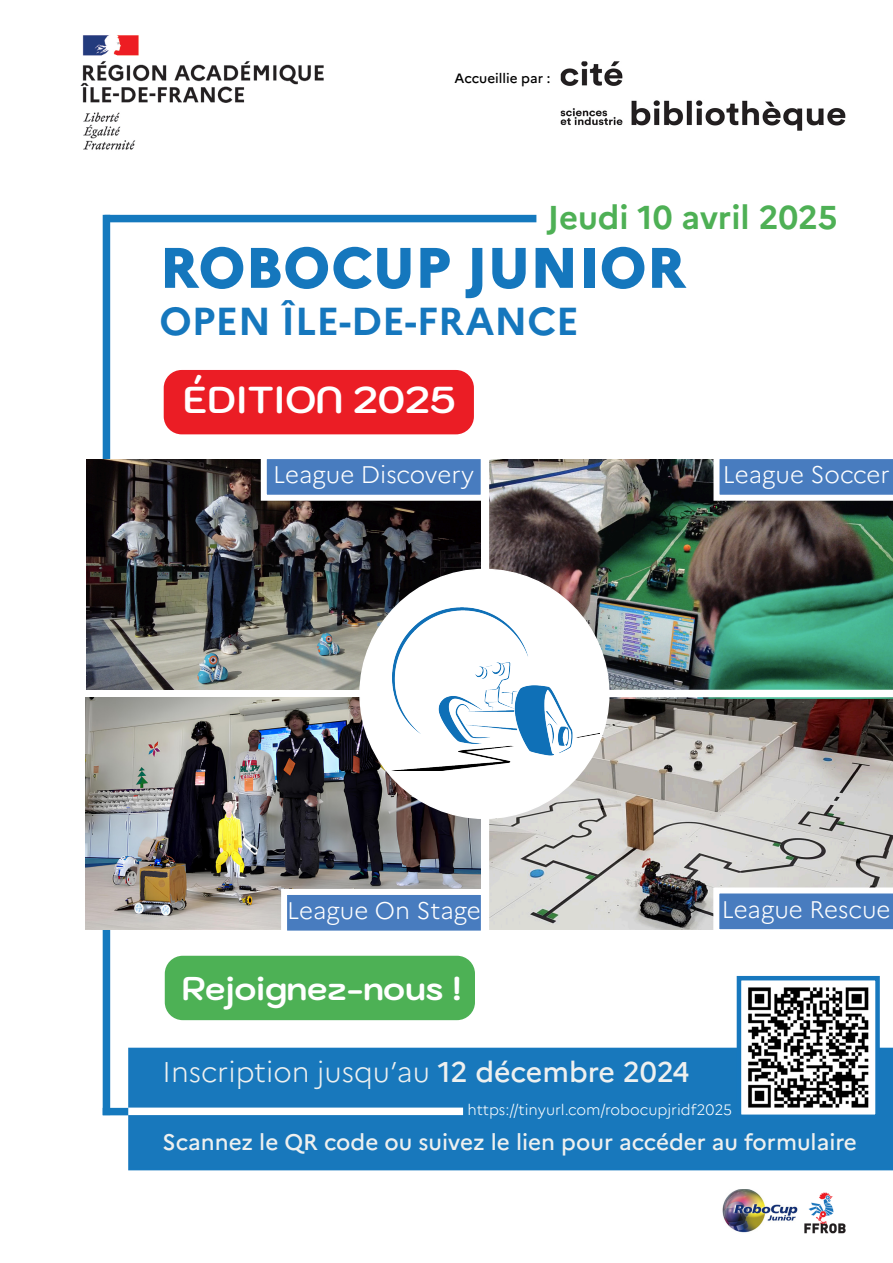
<style>
.page{position:relative;width:893px;height:1263px;background:#fff}
.page>*{position:absolute;margin:0;border:0;box-sizing:border-box;transform-origin:0 0}
.t1{font:800 57px "Marianne";color:#1577bd}
.t2{font:700 39px "Marianne";color:#1577bd}
.t3{font:700 37.5px "Kodchasan";color:#fff}
.t4{font:700 33px "Marianne";color:#4eb055}
.t5{font:700 33px "Kodchasan";color:#fff}
.t6{font:300 28.5px "Marianne";color:#eef0ef}
.t7{font:300 24px "Marianne";color:#fff}
.t8{font:500 22.5px "Marianne";color:#eef0ef}
.t9{font:300 15px "Marianne";color:#fff}
.t10{font:500 13.5px "Marianne";color:#000}
.s1{font-weight:500}
</style>
<div class="page">
<img style="left:489px;top:459px;width:404px;height:240px">
<img style="left:489px;top:699px;width:404px;height:230px">
<img style="left:804px;top:1192px;width:42px;height:41px">
<img style="left:722px;top:1189px;width:76px;height:44px">
<img style="left:80px;top:35px;width:244px;height:115px">
<div style="left:108px;top:215px;width:425px;height:7px;background:#1579be"></div>
<div style="left:103px;top:219px;width:7px;height:892px;background:#1579be"></div>
<div style="left:129px;top:1048px;width:764px;height:121px;background:#1878bc"></div>
<div style="left:128px;top:1048px;width:765px;height:122px;border:2px solid #1779bf"></div>
<div style="left:132px;top:1107px;width:327px;height:8px;background:#fff"></div>
<div style="left:106px;top:1108px;width:18px;height:7px;background:#1579be"></div>
<div style="left:85px;top:690px;width:804px;height:7px;background:#fff"></div>
<img style="left:86px;top:459px;width:394px;height:231px">
<img style="left:86px;top:698px;width:394px;height:232px">
<svg style="left:713px;top:459px;width:180px;height:42px;background:#6791c8"></svg>
<div style="left:264px;top:456px;width:220px;height:42px;background:#487cbf"></div>
<div style="left:261px;top:453px;width:226px;height:48px;border:6px solid #fff"></div>
<svg style="left:713px;top:887px;width:180px;height:43px;background:#6b95cb"></svg>
<div style="left:284px;top:892px;width:200px;height:41px;background:#487cbf"></div>
<div style="left:281px;top:889px;width:206px;height:47px;border:6px solid #fff"></div>
<img style="left:560px;top:61px;width:286px;height:70px">
<div style="left:164px;top:370px;width:310px;height:64px;background:#eb1d25;border-radius:18px"></div>
<div style="left:165px;top:956px;width:310px;height:64px;background:#4db155;border-radius:18px"></div>
<div style="left:360px;top:569px;width:249px;height:249px;background:#fff;border-radius:50%"></div>
<img style="left:391px;top:608px;width:208px;height:162px">
<div style="left:737px;top:976px;width:143px;height:143px;background:#fff;border:4px solid #1778be"></div>
<img style="left:748px;top:987px;width:121px;height:121px">
<p class="t10" style="left:454px;top:70px;width:97px">Accueillie par :</p>
<p class="t4" style="left:547px;top:197px;width:292px">Jeudi 10 avril 2025</p>
<p class="t1" style="left:159px;top:233px;width:528px">ROBOCUP JUNIOR</p>
<p class="t2" style="left:159px;top:297px;width:421px">OPEN ÎLE-DE-FRANCE</p>
<p class="t3" style="left:183px;top:378px;width:274px">ÉDITION 2025</p>
<p class="t7" style="left:273px;top:460px;width:202px">League Discovery</p>
<p class="t7" style="left:723px;top:460px;width:168px">League Soccer</p>
<p class="t7" style="left:287px;top:896px;width:195px">League On Stage</p>
<p class="t7" style="left:722px;top:894px;width:170px">League Rescue</p>
<p class="t5" style="left:182px;top:969px;width:281px">Rejoignez-nous !</p>
<p class="t6" style="left:163px;top:1055px;width:528px">Inscription jusqu’au <span class="s1">12 décembre 2024</span></p>
<p class="t9" style="left:467px;top:1100px;width:266px">https://tinyurl.com/robocupjridf2025</p>
<p class="t8" style="left:163px;top:1128px;width:696px">Scannez le QR code ou suivez le lien pour accéder au formulaire</p>
</div>
